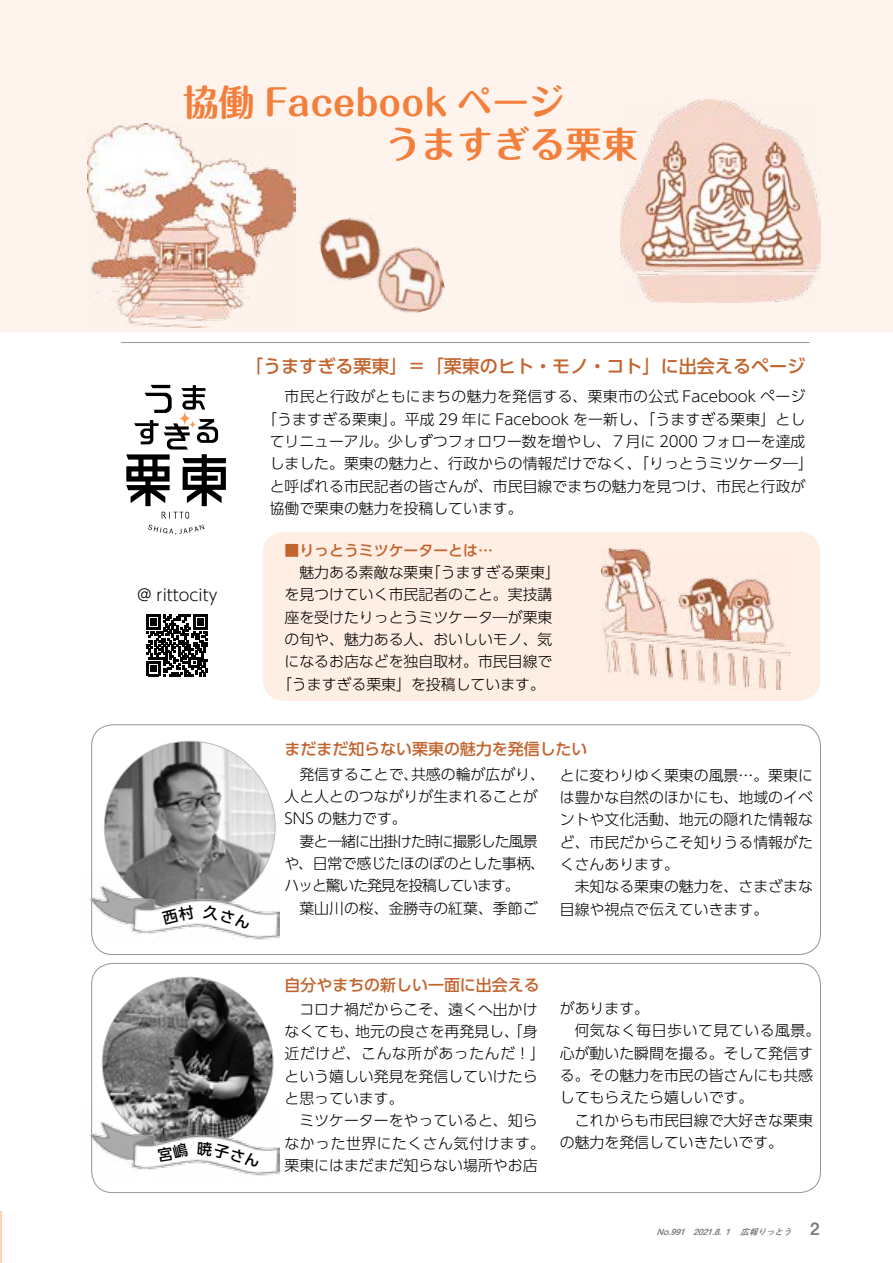
<style>
.page{position:relative;width:893px;height:1263px;background:#fff}
.page>*{position:absolute;margin:0;border:0;box-sizing:border-box;transform-origin:0 0}
.t1{font:700 36.15px/42.5px "Maru Fo Pro";color:#f37f3c}
.t2{font:500 18px "UD Shin Go Pro";color:#c2642e}
.t3{font:500 15.9px "UD Shin Go Pro";color:#c2642e}
.t4{font:300 15.9px "UD Shin Go Pro";color:#000}
.t5{font:300 14.85px/22.4px "UD Shin Go Pro";color:#000}
.t6{font:300 14.85px/22.4px "UD Shin Go Pro";letter-spacing:-.065em;color:#000}
.t7{font:300 14.85px "UD Shin Go Pro";letter-spacing:.02em;color:#000}
.t8{font:300 14.85px "UD Shin Go Pro";letter-spacing:.035em;color:#000}
.t9{font:500 14.85px "UD Shin Go Pro";color:#c2642e}
.t10{font:italic 8.55px "Midashi Go Pro MB31";color:#7d7d7d}
.s1{font-style:normal;font-size:16.95px}
</style>
<div class="page">
<div style="left:0;top:0;width:893px;height:332px;background:#fff3ed"></div>
<div style="left:263px;top:532px;width:557px;height:169px;background:#ffeee4;border-radius:21px"></div>
<hr style="left:0;top:1212px;width:1px;height:51px;background:#ffd2b6">
<svg style="left:181px;top:385px;width:25px;height:25px"></svg>
<svg style="left:145px;top:385px;width:27px;height:28px"></svg>
<svg style="left:126px;top:419px;width:100px;height:87px"></svg>
<svg style="left:178px;top:410px;width:14px;height:17px"></svg>
<svg style="left:189px;top:420px;width:7px;height:9px"></svg>
<svg style="left:148px;top:512px;width:56px;height:23px"></svg>
<img style="left:88px;top:123px;width:208px;height:204px">
<img style="left:319px;top:217px;width:126px;height:96px">
<hr style="left:121px;top:342px;width:688px;height:1px;background:#959595">
<img style="left:621px;top:99px;width:200px;height:204px">
<div style="left:91px;top:963px;width:730px;height:230px;border:1px solid #959595;border-radius:21px"></div>
<div style="left:91px;top:724px;width:730px;height:231px;border:1px solid #959595;border-radius:21px"></div>
<img style="left:104px;top:741px;width:171px;height:171px;border-radius:85px">
<img style="left:102px;top:977px;width:171px;height:171px;border-radius:85px">
<img style="left:89px;top:872px;width:191px;height:72px">
<img style="left:89px;top:1108px;width:191px;height:72px">
<svg style="left:146px;top:614px;width:62px;height:62px"></svg>
<img style="left:602px;top:549px;width:189px;height:141px">
<svg style="left:162px;top:904px;width:33px;height:21px"></svg>
<svg style="left:203px;top:905px;width:48px;height:24px"></svg>
<svg style="left:158px;top:1142px;width:31px;height:20px"></svg>
<svg style="left:197px;top:1141px;width:63px;height:26px"></svg>
<h1 class="t1" style="left:385px;top:77px;width:254px;text-indent:-202px">協働 Facebook ページ<br>うますぎる栗東</h1>
<p class="t2" style="left:245px;top:352px;width:562px">「うますぎる栗東」＝「栗東のヒト・モノ・コト」に出会えるページ</p>
<p class="t4" style="left:137px;top:582px;width:82px">＠ rittocity</p>
<p class="t7" style="left:285px;top:384px;width:522px">市民と行政がともにまちの魅力を発信する、栗東市の公式 Facebook ページ</p>
<p class="t5" style="left:262px;top:407px;width:545px">「うますぎる栗東」。平成 29 年に Facebook を一新し、「うますぎる栗東」とし</p>
<p class="t5" style="left:270px;top:429px;width:537px">てリニューアル。少しずつフォロワー数を増やし、７月に 2000 フォローを達成</p>
<p class="t5" style="left:270px;top:452px;width:545px">しました。栗東の魅力と、行政からの情報だけでなく、「りっとうミツケータ―」</p>
<p class="t5" style="left:270px;top:474px;width:537px">と呼ばれる市民記者の皆さんが、市民目線でまちの魅力を見つけ、市民と行政が</p>
<p class="t5" style="left:270px;top:496px;width:254px">協働で栗東の魅力を投稿しています。</p>
<p class="t9" style="left:285px;top:538px;width:210px">■りっとうミツケーターとは…</p>
<p class="t5" style="left:299px;top:561px;width:262px">魅力ある素敵な栗東「うますぎる栗東」</p>
<p class="t5" style="left:285px;top:583px;width:269px">を見つけていく市民記者のこと。実技講</p>
<p class="t5" style="left:285px;top:605px;width:269px">座を受けたりっとうミツケータ―が栗東</p>
<p class="t5" style="left:285px;top:628px;width:269px">の旬や、魅力ある人、おいしいモノ、気</p>
<p class="t5" style="left:285px;top:650px;width:269px">になるお店などを独自取材。市民目線で</p>
<p class="t5" style="left:277px;top:672px;width:269px">「うますぎる栗東」を投稿しています。</p>
<p class="t3" style="left:285px;top:736px;width:304px">まだまだ知らない栗東の魅力を発信したい</p>
<p class="t5" style="left:560px;top:763px;width:254px;text-align:justify">とに変わりゆく栗東の風景…。栗東には豊かな自然のほかにも、地域のイベントや文化活動、地元の隠れた情報など、市民だからこそ知りうる情報がたくさんあります。</p>
<p class="t5" style="left:560px;top:875px;width:254px;text-indent:15px">未知なる栗東の魅力を、さまざまな目線や視点で伝えていきます。</p>
<p class="t5" style="left:285px;top:762px;width:262px;text-indent:15px">発信することで、共感の輪が広がり、人と人とのつながりが生まれることが<br>SNS の魅力です。</p>
<p class="t6" style="left:285px;top:829px;width:262px;text-indent:15px">妻と一緒に出掛けた時に撮影した風景や、日常で感じたほのぼのとした事柄、ハッと驚いた発見を投稿しています。</p>
<p class="t5" style="left:299px;top:896px;width:240px">葉山川の桜、金勝寺の紅葉、季節ご</p>
<p class="t3" style="left:285px;top:972px;width:257px">自分やまちの新しい一面に出会える</p>
<p class="t5" style="left:285px;top:997px;width:262px;text-indent:15px">コロナ禍だからこそ、遠くへ出かけなくても、地元の良さを再発見し、「身近だけど、こんな所があったんだ！」という嬉しい発見を発信していけたらと思っています。</p>
<p class="t5" style="left:285px;top:1109px;width:262px;text-align:center">ミツケーターをやっていると、知ら<br>なかった世界にたくさん気付けます。栗東にはまだまだ知らない場所やお店</p>
<p class="t5" style="left:560px;top:997px;width:91px">があります。</p>
<p class="t8" style="left:575px;top:1019px;width:247px">何気なく毎日歩いて見ている風景。</p>
<p class="t5" style="left:560px;top:1041px;width:254px">心が動いた瞬間を撮る。そして発信す</p>
<p class="t5" style="left:560px;top:1064px;width:254px">る。その魅力を市民の皆さんにも共感</p>
<p class="t5" style="left:560px;top:1086px;width:195px">してもらえたら嬉しいです。</p>
<p class="t5" style="left:575px;top:1108px;width:240px">これからも市民目線で大好きな栗東</p>
<p class="t5" style="left:560px;top:1131px;width:225px">の魅力を発信していきたいです。</p>
<p class="t10" style="left:656px;top:1225px;width:165px">No.991　2021.8. １　広報りっとう <span class="s1">2</span></p>
</div>
